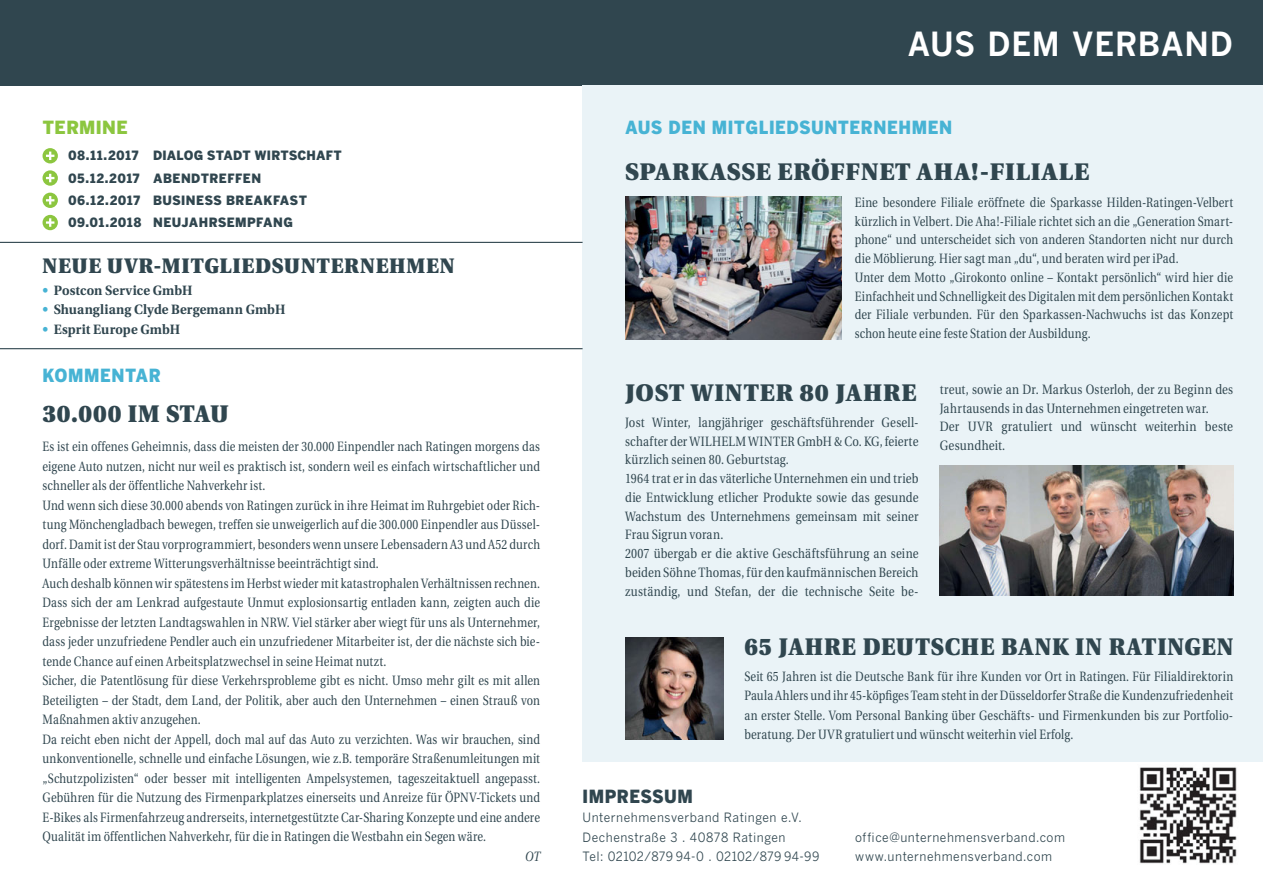
<style>
.page{position:relative;width:1263px;height:893px;background:#fff}
.page>*{position:absolute;margin:0;border:0;box-sizing:border-box;transform-origin:0 0}
.t1{font:700 33px "Benton Gothic";color:#fff}
.t2{font:900 24px "Utopia";letter-spacing:.04em;color:#30464f}
.t3{font:900 24px "Utopia";letter-spacing:.04em;color:#30464f;scale:.93 1}
.t4{font:900 24px "Utopia";letter-spacing:.04em;color:#30464f;scale:.95 1}
.t5{font:900 21px "Utopia";letter-spacing:.035em;color:#30464f;scale:.95 1}
.t6{font:900 18px "Benton Gothic";letter-spacing:.035em;color:#47b3d4;scale:.95 1}
.t7{font:900 18px "Benton Gothic";letter-spacing:.035em;color:#30464f;scale:.95 1}
.t8{font:900 18px "Benton Gothic";color:#8cc63f}
.t9{font:13.5px/19.5px "Utopia";letter-spacing:.015em;color:#30464f;scale:.82 1}
.t10{font:13.5px/18.8px "Utopia";letter-spacing:.015em;color:#30464f;scale:.84 1}
.t11{font:700 13.5px "Utopia";letter-spacing:.01em;color:#30464f;scale:.95 1}
.t12{font:italic 13.5px "Utopia";color:#30464f;scale:.82 1}
.t13{font:12.75px/19.5px "Benton Gothic";letter-spacing:.04em;color:#30464f;scale:.95 1}
.t14{font:900 12.75px/22.2px "Benton Gothic";letter-spacing:.03em;color:#30464f}
.s1{color:#47b3d4}
</style>
<div class="page">
<img style="left:1139px;top:767px;width:98px;height:97px">
<div style="left:0;top:0;width:1263px;height:85px;background:#30464f"></div>
<div style="left:583px;top:85px;width:680px;height:676px;background:#eaf3f7"></div>
<hr style="left:0;top:348px;width:583px;height:1px;background:#30464f">
<div style="left:43px;top:148px;width:15px;height:15px;background:#8cc63f;border-radius:50%"></div>
<svg style="left:46px;top:152px;width:8px;height:8px"></svg>
<svg style="left:43px;top:170px;width:15px;height:16px"></svg>
<svg style="left:46px;top:174px;width:8px;height:8px"></svg>
<div style="left:43px;top:193px;width:15px;height:15px;background:#8cc63f;border-radius:50%"></div>
<svg style="left:46px;top:196px;width:8px;height:9px"></svg>
<div style="left:43px;top:215px;width:15px;height:15px;background:#8cc63f;border-radius:50%"></div>
<svg style="left:46px;top:218px;width:8px;height:9px"></svg>
<img style="left:625px;top:197px;width:217px;height:142px">
<img style="left:940px;top:466px;width:293px;height:129px">
<img style="left:625px;top:638px;width:98px;height:102px">
<hr style="left:0;top:242px;width:583px;height:1px;background:#30464f">
<h3 class="t8" style="left:43px;top:116px;width:87px">TERMINE</h3>
<p class="t14" style="left:68px;top:144px;width:89px">08.11.2017 DIA</p>
<p class="t14" style="left:177px;top:144px;width:35px">LOG STA</p>
<p class="t14" style="left:233px;top:144px;width:39px">DT WIRT</p>
<p class="t14" style="left:289px;top:144px;width:53px">SCHAFT</p>
<p class="t14" style="left:68px;top:167px;width:240px">05.12.2017 ABENDTREFFEN<br>06.12.2017 BUSINESS BR EAKFAST<br>09.01.2018 NEUJAHRSEMPFANG</p>
<h3 class="t5" style="left:43px;top:254px;width:435px">NEUE UVR-MITGLIEDS UNTERNEHMEN</h3>
<p class="t11" style="left:43px;top:283px;width:159px"><span class="s1">•</span> Postcon Service GmbH</p>
<p class="t11" style="left:43px;top:302px;width:257px"><span class="s1">•</span> Shuangliang Clyde Bergemann GmbH</p>
<p class="t11" style="left:43px;top:322px;width:146px"><span class="s1">•</span> Esprit Europe GmbH</p>
<h3 class="t6" style="left:43px;top:364px;width:96px">KOMMENTAR</h3>
<h2 class="t4" style="left:43px;top:400px;width:198px">30.000 IM STAU</h2>
<p class="t9" style="left:43px;top:437px;width:608px">Es ist ein offenes Geheimnis, dass die meisten der 30.000 Einpendler nach Ratingen morgens das eigene Auto nutzen, nicht nur weil es praktisch ist, sondern weil es einfach wirtschaftlicher und schneller als der öffentliche Nahverkehr ist.<br>Und wenn sich diese 30.000 abends von Ratingen zurück in ihre Heimat im Ruhrgebiet oder Rich&shy;tung Mönchengladbach bewegen, treffen sie unweigerlich auf die 300.000 Einpendler aus Düssel&shy;dorf. Damit ist der Stau vorprogrammiert, besonders wenn unsere Lebensadern A3 und A52 durch Unfälle oder extreme Witterungsverhältnisse beeinträchtigt sind.<br>Auch deshalb können wir spätestens im Herbst wieder mit katastrophalen Verhältnissen rechnen.<br>Dass sich der am Lenkrad aufgestaute Unmut explosionsartig entladen kann, zeigten auch die Ergebnisse der letzten Landtagswahlen in NRW. Viel stärker aber wiegt für uns als Unternehmer, dass jeder unzufriedene Pendler auch ein unzufriedener Mitarbeiter ist, der die nächste sich bie&shy;tende Chance auf einen Arbeitsplatzwechsel in seine Heimat nutzt.<br>Sicher, die Patentlösung für diese Verkehrsprobleme gibt es nicht. Umso mehr gilt es mit allen Beteiligten – der Stadt, dem Land, der Politik, aber auch den Unternehmen – einen Strauß von Maßnahmen aktiv anzugehen.<br>Da reicht eben nicht der Appell, doch mal auf das Auto zu verzichten. Was wir brauchen, sind unkonventionelle, schnelle und einfache Lösungen, wie z.B. temporäre Straßenumleitungen mit „Schutzpolizisten“ oder besser mit intelligenten Ampelsystemen, tageszeitaktuell angepasst.<br>Gebühren für die Nutzung des Firmenparkplatzes einerseits und Anreize für ÖPNV-Tickets und E-Bikes als Firmenfahrzeug andrerseits, internetgestützte Car-Sharing Konzepte und eine andere Qualität im öffentlichen Nahverkehr, für die in Ratingen die Westbahn ein Segen wäre.</p>
<p class="t12" style="left:525px;top:849px;width:20px">OT</p>
<h1 class="t1" style="left:907px;top:23px;width:88px">AUS DEM</h1>
<h1 class="t1" style="left:1072px;top:23px;width:136px">VERBAND</h1>
<h3 class="t6" style="left:625px;top:116px;width:104px">AUS DEN MIT</h3>
<h3 class="t6" style="left:745px;top:116px;width:219px">GLIEDSUNTERNEHMEN</h3>
<h2 class="t2" style="left:625px;top:158px;width:466px">SPARKASSE ERÖFFNET AHA!-FILIALE</h2>
<p class="t9" style="left:855px;top:193px;width:463px;line-height:18.8px">Eine besondere Filiale eröffnete die Sparkasse Hilden-Ratingen-Velbert kürzlich in Velbert. Die Aha!-Filiale richtet sich an die „Generation Smart&shy;phone“ und unterscheidet sich von anderen Standorten nicht nur durch die Möblierung. Hier sagt man „du“, und beraten wird per iPad.<br>Unter dem Motto „Girokonto online – Kontakt persönlich“ wird hier die Einfachheit und Schnelligkeit des Digitalen mit dem persönlichen Kontakt der Filiale verbunden. Für den Sparkassen-Nachwuchs ist das Konzept schon heute eine feste Station der Ausbildung.</p>
<h2 class="t2" style="left:625px;top:379px;width:293px">JOST WINTER 80 JAHRE</h2>
<p class="t10" style="left:625px;top:413px;width:351px">Jost Winter, langjähriger geschäftsführender Gesell&shy;schafter der WILHELM WINTER GmbH &amp; Co. KG, feierte kürzlich seinen 80. Geburtstag.<br>1964 trat er in das väterliche Unternehmen ein und trieb die Entwicklung etlicher Produkte sowie das gesunde Wachstum des Unternehmens gemeinsam mit seiner Frau Sigrun voran.<br>2007 übergab er die aktive Geschäftsführung an seine beiden Söhne Thomas, für den kaufmännischen Bereich zuständig, und Stefan, der die technische Seite be-</p>
<p class="t10" style="left:940px;top:380px;width:351px">treut, sowie an Dr. Markus Osterloh, der zu Beginn des Jahrtausends in das Unternehmen eingetreten war.<br>Der UVR gratuliert und wünscht weiterhin beste Gesundheit.</p>
<h2 class="t3" style="left:744px;top:633px;width:527px">65 JAHRE DEUTSCHE BANK IN RATINGEN</h2>
<p class="t9" style="left:744px;top:667px;width:598px;text-align:justify">Seit 65 Jahren ist die Deutsche Bank für ihre Kunden vor Ort in Ratingen. Für Filialdirektorin Paula Ahlers und ihr 45-köpfiges Team steht in der Düsseldorfer Straße die Kundenzufriedenheit an erster Stelle. Vom Personal Banking über Geschäfts- und Firmenkunden bis zur Portfolio&shy;beratung. Der UVR gratuliert und wünscht weiterhin viel Erfolg.</p>
<h3 class="t7" style="left:583px;top:785px;width:118px">IMPRESSUM</h3>
<p class="t13" style="left:583px;top:808px;width:251px">Unternehmensverband Ratingen e.V.<br>Dechenstraße 3 . 40878 Ratingen<br>Tel: 02102/879 94-0 . 02102/879 94-99</p>
<p class="t13" style="left:855px;top:827px;width:222px">office@unternehmensverband.com www.unternehmensverband.com</p>
</div>
